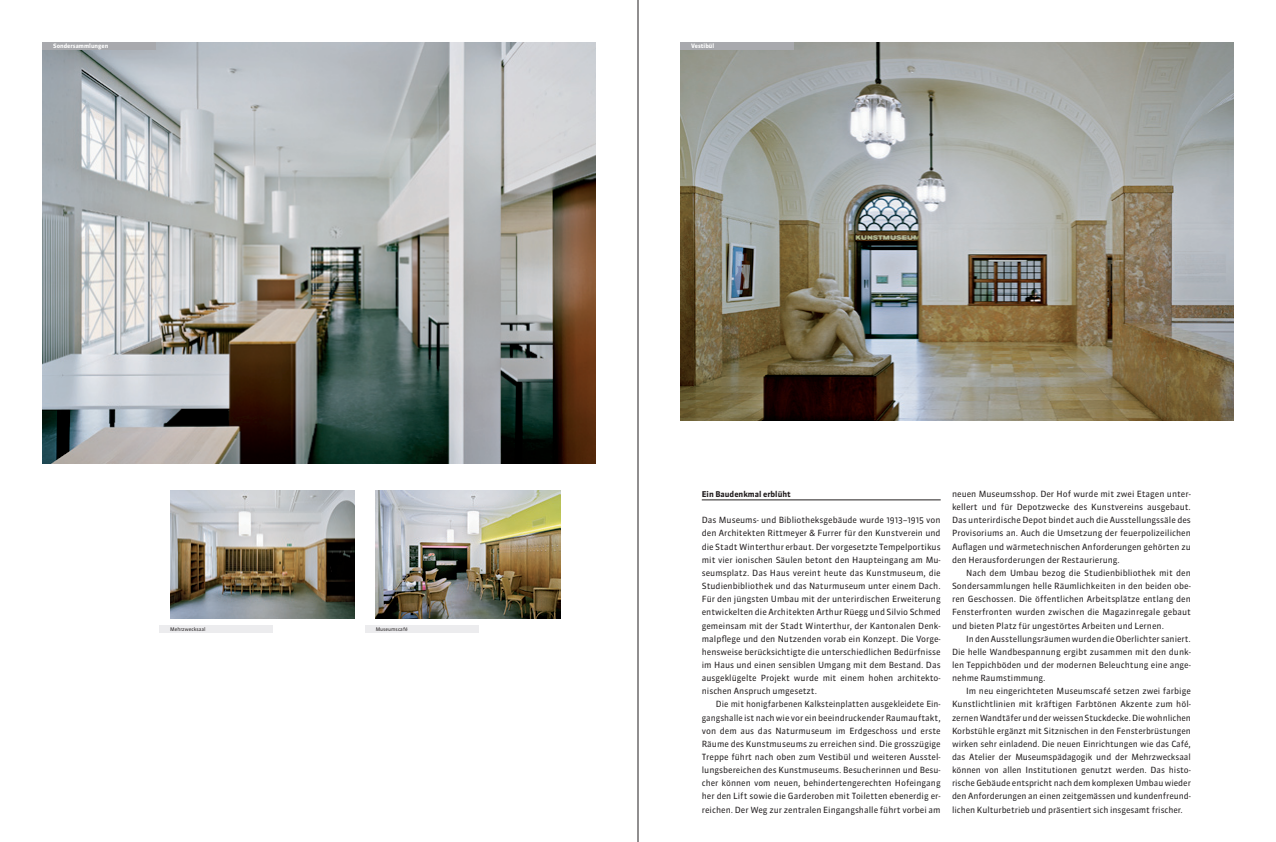
<style>
.page{position:relative;width:1276px;height:842px;background:#fff}
.page>*{position:absolute;margin:0;border:0;box-sizing:border-box;transform-origin:0 0}
.t1{font:8.5px/13.1px "Sanuk OT";color:#231f20;text-align:justify}
.t2{font:700 8px "Sanuk OT";color:#231f20}
.t3{font:700 6px "Sanuk OT";color:#fff}
.t4{font:5px "Sanuk OT";color:#231f20}
.s1{font-size:8.5px;color:#fff}
</style>
<div class="page">
<img style="left:43px;top:43px;width:552px;height:420px">
<img style="left:170px;top:490px;width:184px;height:128px">
<img style="left:376px;top:490px;width:184px;height:128px">
<div style="left:159px;top:625px;width:114px;height:8px;background:#ececee"></div>
<div style="left:365px;top:625px;width:113px;height:8px;background:#ececee"></div>
<div style="left:43px;top:43px;width:113px;height:7px;background:#a8a9ad"></div>
<img style="left:680px;top:43px;width:553px;height:378px">
<div style="left:680px;top:43px;width:114px;height:7px;background:#a8a9ad"></div>
<hr style="left:702px;top:500px;width:238px;height:1px;background:#231f20">
<hr style="left:638px;top:0;width:1px;height:842px;background:#231f20">
<p class="t3" style="left:53px;top:43px;width:57px">Sondersammlungen</p>
<p class="t3" style="left:691px;top:43px;width:25px">Vestibül</p>
<p class="t4" style="left:170px;top:626px;width:37px">Mehrzwecksaal</p>
<p class="t4" style="left:376px;top:626px;width:34px">Museumscafé</p>
<p class="t2" style="left:702px;top:489px;width:97px">Ein Baudenkmal erblüht<span class="s1">H</span></p>
<p class="t1" style="left:702px;top:514px;width:240px">Das Museums- und Bibliotheksgebäude wurde 1913–1915 von den Architekten Rittmeyer &amp; Furrer für den Kunstverein und die Stadt Winterthur erbaut. Der vorgesetzte Tempelportikus mit vier ionischen Säulen betont den Haupteingang am Mu&shy;seumsplatz. Das Haus vereint heute das Kunstmuseum, die Studienbibliothek und das Naturmuseum unter einem Dach.<br>Für den jüngsten Umbau mit der unterirdischen Erweiterung entwickelten die Architekten Arthur Rüegg und Silvio Schmed gemeinsam mit der Stadt Winterthur, der Kantonalen Denk&shy;malpflege und den Nutzenden vorab ein Konzept. Die Vorge&shy;hensweise berücksichtigte die unterschiedlichen Bedürfnisse im Haus und einen sensiblen Umgang mit dem Bestand. Das ausgeklügelte Projekt wurde mit einem hohen architekto&shy;nischen Anspruch umgesetzt.</p>
<p class="t1" style="left:702px;top:698px;width:240px;text-indent:14px">Die mit honigfarbenen Kalksteinplatten ausgekleidete Ein&shy;gangshalle ist nach wie vor ein beeindruckender Raumauftakt, von dem aus das Naturmuseum im Erdgeschoss und erste Räume des Kunstmuseums zu erreichen sind. Die grosszügige Treppe führt nach oben zum Vestibül und weiteren Ausstel&shy;lungsbereichen des Kunstmuseums. Besucherinnen und Besu&shy;cher können vom neuen, behindertengerechten Hofeingang her den Lift sowie die Garderoben mit Toiletten ebenerdig er&shy;reichen. Der Weg zur zentralen Eingangshalle führt vorbei am</p>
<p class="t1" style="left:952px;top:487px;width:240px">neuen Museumsshop. Der Hof wurde mit zwei Etagen unter&shy;kellert und für Depotzwecke des Kunstvereins ausgebaut.<br>Das unterirdische Depot bindet auch die Ausstellungssäle des Provisoriums an. Auch die Umsetzung der feuerpolizeilichen Auflagen und wärmetechnischen Anforderungen gehörten zu den Herausforderungen der Restaurierung.</p>
<p class="t1" style="left:952px;top:566px;width:240px;text-indent:14px">Nach dem Umbau bezog die Studienbibliothek mit den Sondersammlungen helle Räumlichkeiten in den beiden obe&shy;ren Geschossen. Die öffentlichen Arbeitsplätze entlang den Fensterfronten wurden zwischen die Magazinregale gebaut und bieten Platz für ungestörtes Arbeiten und Lernen.</p>
<p class="t1" style="left:952px;top:632px;width:240px;text-indent:14px">In den Ausstellungsräumen wurden die Oberlichter saniert.<br>Die helle Wandbespannung ergibt zusammen mit den dunk&shy;len Teppichböden und der modernen Beleuchtung eine ange&shy;nehme Raumstimmung.</p>
<p class="t1" style="left:952px;top:685px;width:240px;text-indent:14px">Im neu eingerichteten Museumscafé setzen zwei farbige Kunstlichtlinien mit kräftigen Farbtönen Akzente zum höl&shy;zernen Wandtäfer und der weissen Stuckdecke. Die wohnlichen Korbstühle ergänzt mit Sitznischen in den Fensterbrüstungen wirken sehr einladend. Die neuen Einrichtungen wie das Café, das Atelier der Museumspädagogik und der Mehrzwecksaal können von allen Institutionen genutzt werden. Das histo&shy;rische Gebäude entspricht nach dem komplexen Umbau wieder den Anforderungen an einen zeitgemässen und kundenfreund&shy;lichen Kulturbetrieb und präsentiert sich insgesamt frischer.</p>
</div>
